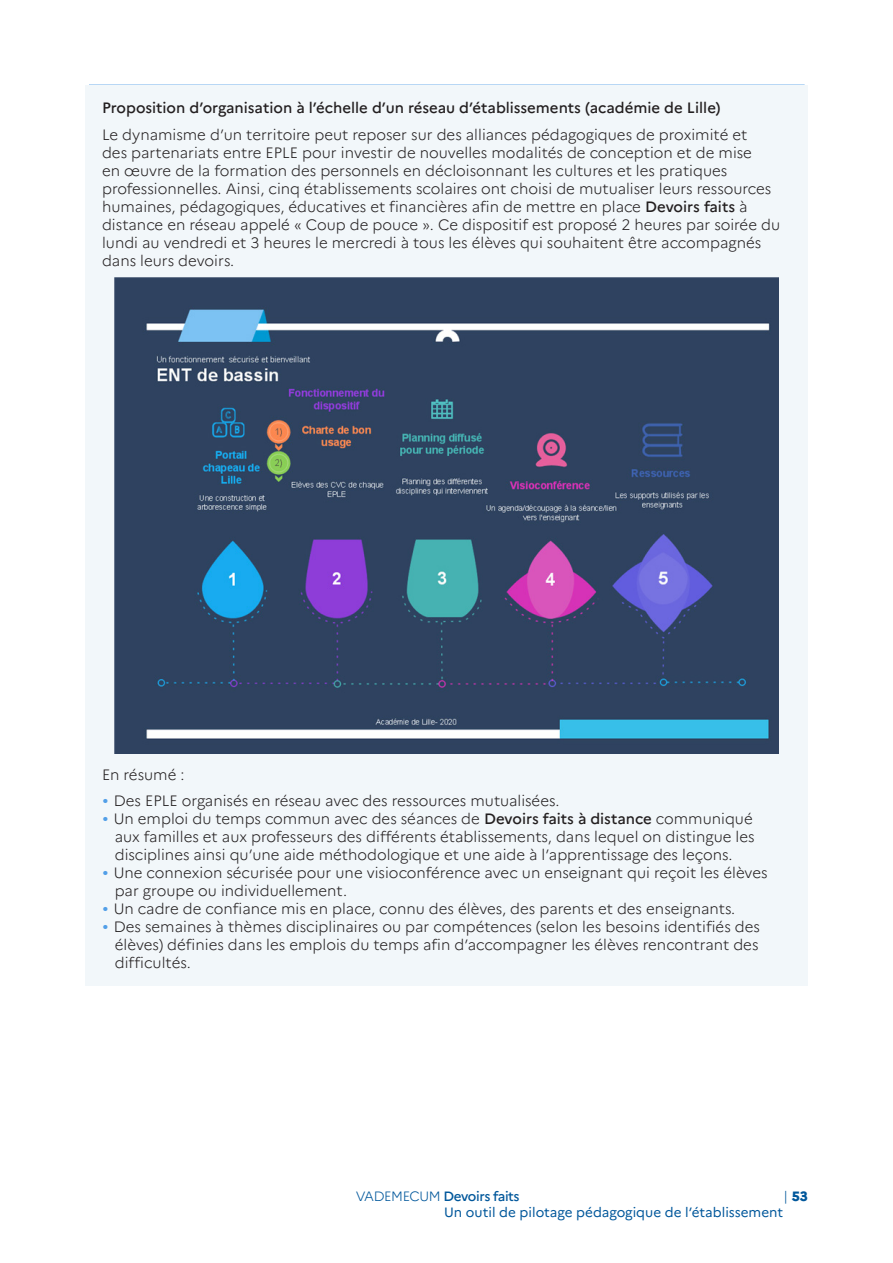
<style>
.page{position:relative;width:893px;height:1263px;background:#fff}
.page>*{position:absolute;margin:0;border:0;box-sizing:border-box;transform-origin:0 0}
.Texte_Encadré{font:300 15px/18px "Marianne";color:#231f20}
.Texte_Encadré-2{font:500 15px "Marianne";color:#231f20}
.t1{font:13.5px/16.2px "Marianne";color:#00579b}
.t2{font:800 13.5px "Marianne";color:#00579b}
.s1{font-weight:500}
.s2{font-size:19.5px;color:#529fe8}
.s3{font-weight:300}
</style>
<div class="page">
<div style="left:85px;top:85px;width:723px;height:900px;background:#f2f7fa"></div>
<img style="left:114px;top:277px;width:665px;height:476px">
<p class="Texte_Encadré-2" style="left:102px;top:99px;width:620px">Proposition d’organisation à l’échelle d’un réseau d’établissements (académie de Lille)</p>
<p class="Texte_Encadré" style="left:102px;top:125px;width:680px">Le dynamisme d’un territoire peut reposer sur des alliances pédagogiques de proximité et<br>des partenariats entre EPLE pour investir de nouvelles modalités de conception et de mise<br>en œuvre de la formation des personnels en décloisonnant les cultures et les pratiques professionnelles. Ainsi, cinq établissements scolaires ont choisi de mutualiser leurs ressources humaines, pédagogiques, éducatives et financières afin de mettre en place <span class="s1">Devoirs faits</span> à distance en réseau appelé « Coup de pouce ». Ce dispositif est proposé 2 heures par soirée du lundi au vendredi et 3 heures le mercredi à tous les élèves qui souhaitent être accompagnés dans leurs devoirs.</p>
<p class="Texte_Encadré" style="left:102px;top:765px;width:84px">En résumé :</p>
<p class="Texte_Encadré" style="left:102px;top:792px;width:458px"><span class="s2">•</span> Des EPLE organisés en réseau avec des ressources mutualisées.</p>
<p class="Texte_Encadré" style="left:115px;top:810px;width:641px;text-indent:-12px"><span class="s2">•</span> Un emploi du temps commun avec des séances de <span class="s1">Devoirs faits à distance</span> communiqué aux familles et aux professeurs des différents établissements, dans lequel on distingue les disciplines ainsi qu’une aide méthodologique et une aide à l’apprentissage des leçons.</p>
<p class="Texte_Encadré" style="left:115px;top:864px;width:654px;text-indent:-12px"><span class="s2">•</span> Une connexion sécurisée pour une visioconférence avec un enseignant qui reçoit les élèves par groupe ou individuellement.</p>
<p class="Texte_Encadré" style="left:102px;top:900px;width:634px"><span class="s2">•</span> Un cadre de confiance mis en place, connu des élèves, des parents et des enseignants.</p>
<p class="Texte_Encadré" style="left:115px;top:918px;width:647px;text-align:justify;text-indent:-12px"><span class="s2">•</span> Des semaines à thèmes disciplinaires ou par compétences (selon les besoins identifiés des élèves) définies dans les emplois du temps afin d’accompagner les élèves rencontrant des difficultés.</p>
<p class="t1" style="left:444px;top:1188px;width:341px;text-indent:-88px"><span class="s3">VADEMECUM</span> <span class="s1">Devoirs faits<br></span>Un outil de pilotage pédagogique de l’établissement</p>
<p class="t2" style="left:783px;top:1188px;width:26px"><span class="s3">|</span> 53</p>
</div>
